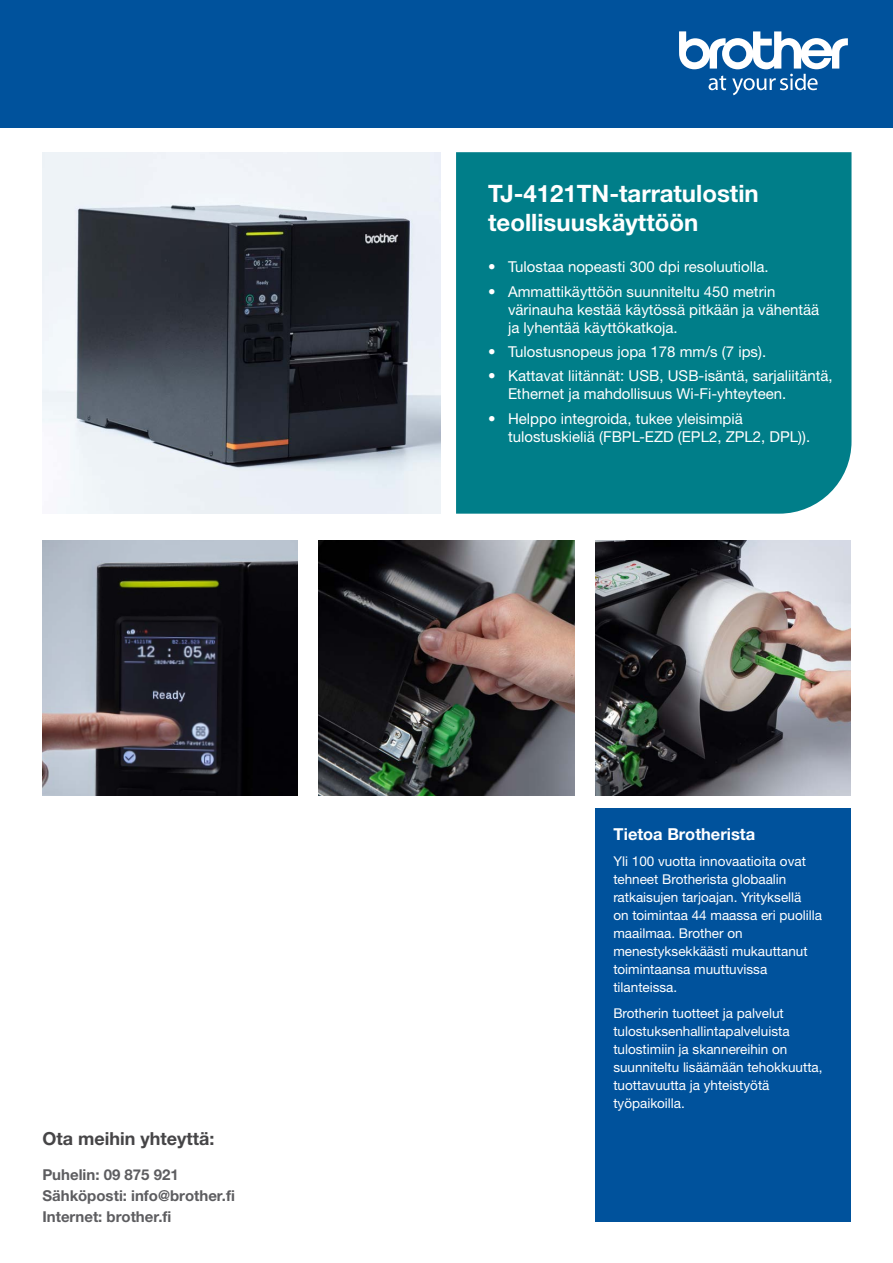
<style>
.page{position:relative;width:893px;height:1263px;background:#fff}
.page>*{position:absolute;margin:0;border:0;box-sizing:border-box;transform-origin:0 0}
.t1{font:700 24px/28.5px "Helvetica Neue LTW1 G";color:#fff}
.t2{font:700 18px "Helvetica Neue LTW1 G";color:#464547}
.t3{font:700 16.5px "Helvetica Neue LTW1 G";color:#fff}
.t4{font:15px/18px "Helvetica Neue LTW1 G";color:#fff}
.t5{font:700 15px/21px "Helvetica Neue LTW1 G";color:#5d5d60}
.t6{font:13.5px/18px "Helvetica Neue LTW1 G";color:#fff}
</style>
<div class="page">
<div style="left:456px;top:152px;width:395px;height:362px;background:#007e89"></div>
<img style="left:595px;top:540px;width:255px;height:256px">
<div style="left:0;top:0;width:893px;height:128px;background:#00529c"></div>
<svg style="left:679px;top:31px;width:169px;height:64px"></svg>
<img style="left:319px;top:540px;width:255px;height:256px">
<div style="left:595px;top:808px;width:255px;height:414px;background:#00529c"></div>
<img style="left:43px;top:152px;width:398px;height:362px">
<img style="left:43px;top:540px;width:255px;height:256px">
<h2 class="t2" style="left:43px;top:1127px;width:173px">Ota meihin yhteyttä:</h2>
<p class="t5" style="left:43px;top:1164px;width:194px">Puhelin: 09 875 921<br>Sähköposti: info@brother.fi<br>Internet: brother.fi</p>
<h1 class="t1" style="left:488px;top:179px;width:272px">TJ-4121TN-tarratulostin teollisuuskäyttöön</h1>
<p class="t4" style="left:488px;top:258px;width:282px">• Tulostaa nopeasti 300 dpi resoluutiolla.</p>
<p class="t4" style="left:508px;top:282px;width:313px;text-indent:-20px">• Ammattikäyttöön suunniteltu 450 metrin värinauha kestää käytössä pitkään ja vähentää ja lyhentää käyttökatkoja.</p>
<p class="t4" style="left:488px;top:343px;width:279px">• Tulostusnopeus jopa 178 mm/s (7 ips).</p>
<p class="t4" style="left:508px;top:367px;width:326px;text-indent:-20px">• Kattavat liitännät: USB, USB-isäntä, sarjaliitäntä,<br>Ethernet ja mahdollisuus Wi-Fi-yhteyteen.</p>
<p class="t4" style="left:508px;top:409px;width:304px;text-indent:-20px">• Helppo integroida, tukee yleisimpiä tulostuskieliä (FBPL-EZD (EPL2, ZPL2, DPL)).</p>
<p class="t3" style="left:613px;top:824px;width:143px">Tietoa Brotherista</p>
<p class="t6" style="left:613px;top:852px;width:210px">Yli 100 vuotta innovaatioita ovat tehneet Brotherista globaalin ratkaisujen tarjoajan. Yrityksellä<br>on toimintaa 44 maassa eri puolilla maailmaa. Brother on menestyksekkäästi mukauttanut toimintaansa muuttuvissa tilanteissa.</p>
<p class="t6" style="left:613px;top:1004px;width:211px">Brotherin tuotteet ja palvelut tulostuksenhallintapalveluista tulostimiin ja skannereihin on suunniteltu lisäämään tehokkuutta, tuottavuutta ja yhteistyötä työpaikoilla.</p>
</div>
